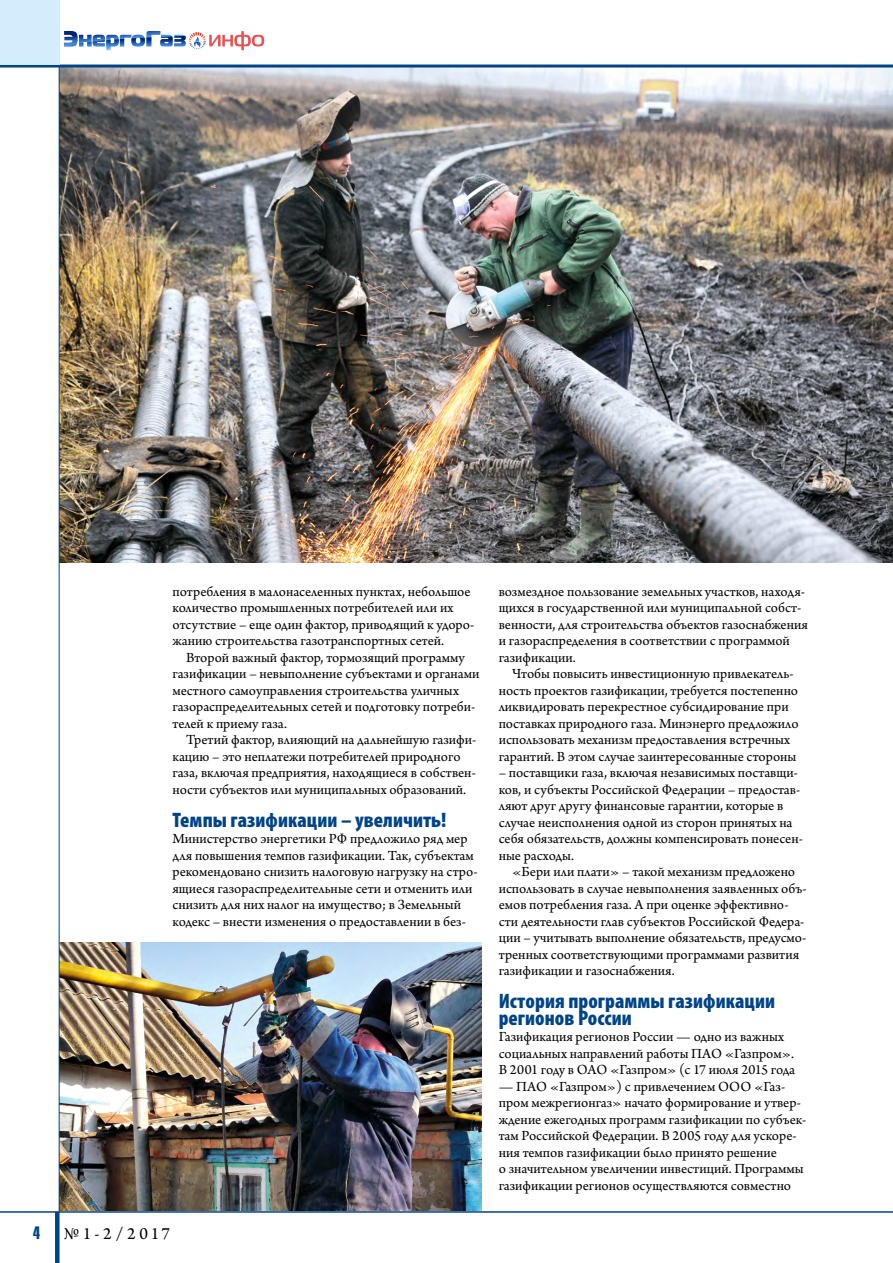
<style>
.page{position:relative;width:893px;height:1263px;background:#fff}
.page>*{position:absolute;margin:0;border:0;box-sizing:border-box;transform-origin:0 0}
.t1{font:900 condensed 21px/16.5px "Myriad Pro";letter-spacing:.005em;color:#048}
.t2{font:18px "Arno Pro";color:#000}
.t3{font:18px "Star C";color:#048}
.t4{font:14.7px/16.5px "Arno Pro";color:#000}
</style>
<div class="page">
<img style="left:60px;top:68px;width:833px;height:495px">
<img style="left:60px;top:942px;width:422px;height:269px">
<hr style="left:59px;top:66px;width:1px;height:1146px;background:#048">
<hr style="left:0;top:65px;width:893px;height:3px;background:#048">
<div style="left:0;top:0;width:60px;height:65px;background:#d4edfc"></div>
<div style="left:55px;top:1212px;width:5px;height:51px;background:#048"></div>
<hr style="left:0;top:1211px;width:893px;height:2px;background:#048">
<svg style="left:64px;top:31px;width:200px;height:19px"></svg>
<p class="t4" style="left:173px;top:584px;width:303px">потребления в малонаселенных пунктах, небольшое количество промышленных потребителей или их отсутствие – еще один фактор, приводящий к удоро&shy;жанию строительства газотранспортных сетей.</p>
<p class="t4" style="left:173px;top:650px;width:308px;text-indent:13px">Второй важный фактор, тормозящий программу газификации – невыполнение субъектами и органами местного самоуправления строительства уличных газораспределительных сетей и подготовку потреби&shy;телей к приему газа.</p>
<p class="t4" style="left:173px;top:732px;width:305px;text-indent:13px">Третий фактор, влияющий на дальнейшую газифи&shy;кацию – это неплатежи потребителей природного газа, включая предприятия, находящиеся в собствен&shy;ности субъектов или муниципальных образований.</p>
<h1 class="t1" style="left:173px;top:812px;width:275px">Темпы газификации – увеличить!</h1>
<p class="t4" style="left:173px;top:831px;width:307px">Министерство энергетики РФ предложило ряд мер для повышения темпов газификации. Так, субъектам рекомендовано снизить налоговую нагрузку на стро&shy;ящиеся газораспределительные сети и отменить или снизить для них налог на имущество; в Земельный кодекс – внести изменения о предоставлении в без-</p>
<p class="t3" style="left:33px;top:1224px;width:8px">4</p>
<p class="t2" style="left:64px;top:1223px;width:108px">№1-2/2017</p>
<p class="t4" style="left:499px;top:584px;width:311px">возмездное пользование земельных участков, находя&shy;щихся в государственной или муниципальной собст&shy;венности, для строительства объектов газоснабжения и газораспределения в соответствии с программой газификации.</p>
<p class="t4" style="left:499px;top:666px;width:301px;text-indent:13px">Чтобы повысить инвестиционную привлекатель&shy;ность проектов газификации, требуется постепенно ликвидировать перекрестное субсидирование при поставках природного газа. Минэнерго предложило использовать механизм предоставления встречных гарантий. В этом случае заинтересованные стороны</p>
<p class="t4" style="left:499px;top:765px;width:306px">– поставщики газа, включая независимых поставщи&shy;ков, и субъекты Российской Федерации – предостав&shy;ляют друг другу финансовые гарантии, которые в случае неисполнения одной из сторон принятых на себя обязательств, должны компенсировать понесен&shy;ные расходы.</p>
<p class="t4" style="left:499px;top:864px;width:309px;text-indent:13px">«Бери или плати» – такой механизм предложено использовать в случае невыполнения заявленных объ&shy;емов потребления газа. А при оценке эффективно&shy;сти деятельности глав субъектов Российской Федера&shy;ции – учитывать выполнение обязательств, предусмо&shy;тренных соответствующими программами развития газификации и газоснабжения.</p>
<h1 class="t1" style="left:499px;top:993px;width:278px">История программы газификации регионов России</h1>
<p class="t4" style="left:499px;top:1029px;width:298px">Газификация регионов России — одно из важных социальных направлений работы ПАО «Газпром».<br>В 2001 году в ОАО «Газпром» (с 17 июля 2015 года</p>
<p class="t4" style="left:499px;top:1079px;width:309px">— ПАО «Газпром») с привлечением ООО «Газ&shy;пром межрегионгаз» начато формирование и утвер&shy;ждение ежегодных программ газификации по субъек&shy;там Российской Федерации. В 2005 году для ускоре&shy;ния темпов газификации было принято решение<br>о значительном увеличении инвестиций. Программы газификации регионов осуществляются совместно</p>
</div>
